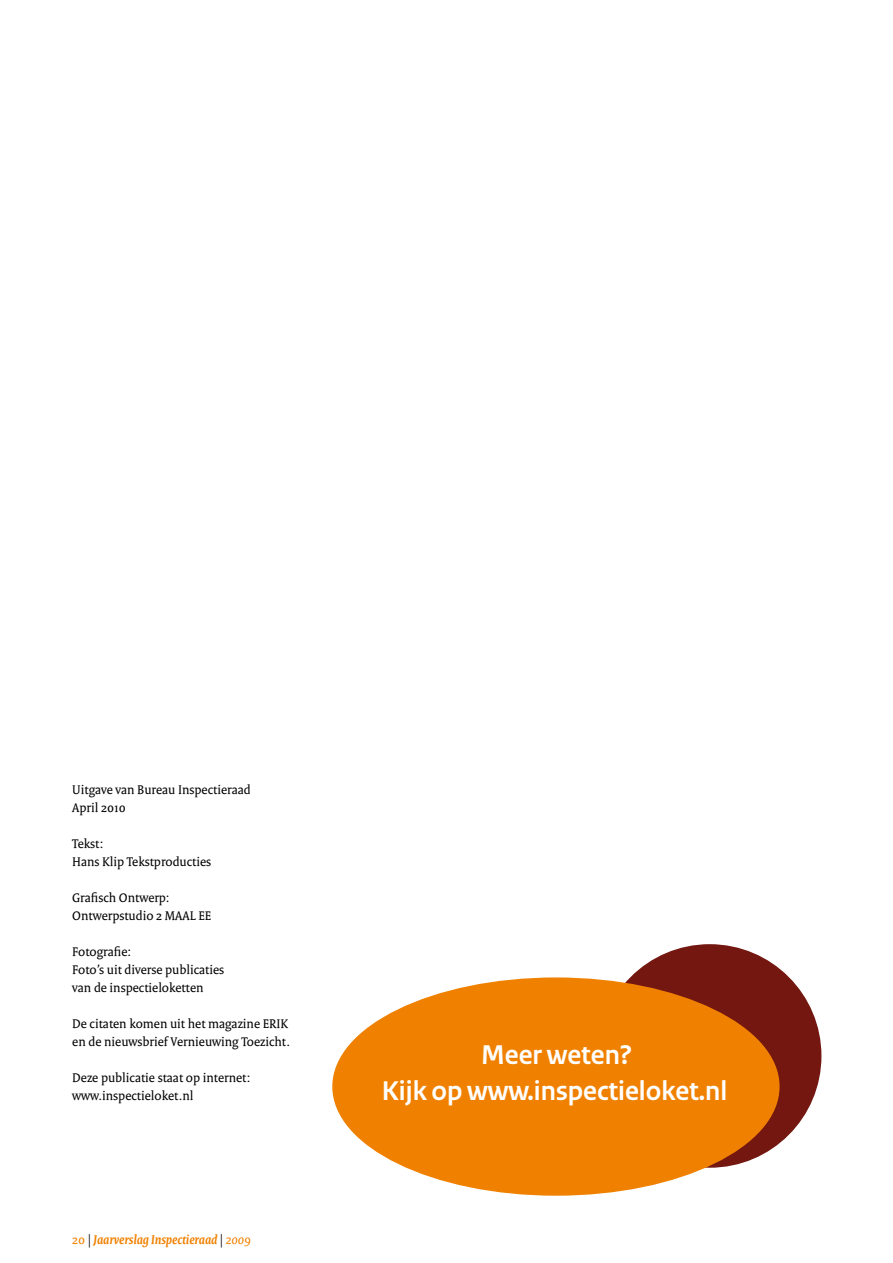
<style>
.page{position:relative;width:893px;height:1263px;background:#fff}
.page>*{position:absolute;margin:0;border:0;box-sizing:border-box;transform-origin:0 0}
.t1{font:700 28.5px/36px "Rijksoverheid Sans";color:#fff;text-align:center}
.t2{font:13.5px/18px "Rijksoverheid Serif";color:#000}
.t3{font:italic 700 13.5px "Rijksoverheid Serif";color:#f08100}
.s1{font-weight:400;font-style:normal}
.s2{font-weight:400;color:#000}
.s3{font-weight:400}
</style>
<div class="page">
<div style="left:599px;top:945px;width:222px;height:222px;background:#731710;border-radius:50%"></div>
<div style="left:333px;top:978px;width:446px;height:217px;background:#f08100;border-radius:50%"></div>
<p class="t2" style="left:72px;top:780px;width:180px">Uitgave van Bureau Inspectieraad<br>April 2010</p>
<p class="t2" style="left:72px;top:834px;width:140px">Tekst:<br>Hans Klip Tekstproducties</p>
<p class="t2" style="left:72px;top:888px;width:140px">Grafisch Ontwerp:<br>Ontwerpstudio 2 MAAL EE</p>
<p class="t2" style="left:72px;top:942px;width:153px">Fotografie:<br>Foto’s uit diverse publicaties van de inspectieloketten</p>
<p class="t2" style="left:72px;top:1014px;width:219px">De citaten komen uit het magazine ERIK en de nieuwsbrief Vernieuwing Toezicht.</p>
<p class="t2" style="left:72px;top:1068px;width:180px">Deze publicatie staat op internet: www.inspectieloket.nl</p>
<p class="t3" style="left:72px;top:1231px;width:180px"><span class="s1">20</span> <span class="s2">|</span> Jaarverslag Inspectieraad <span class="s2">|</span> <span class="s3">2009</span></p>
<h1 class="t1" style="left:382px;top:1037px;width:347px">Meer weten?<br>Kijk op www.inspectieloket.nl</h1>
</div>
